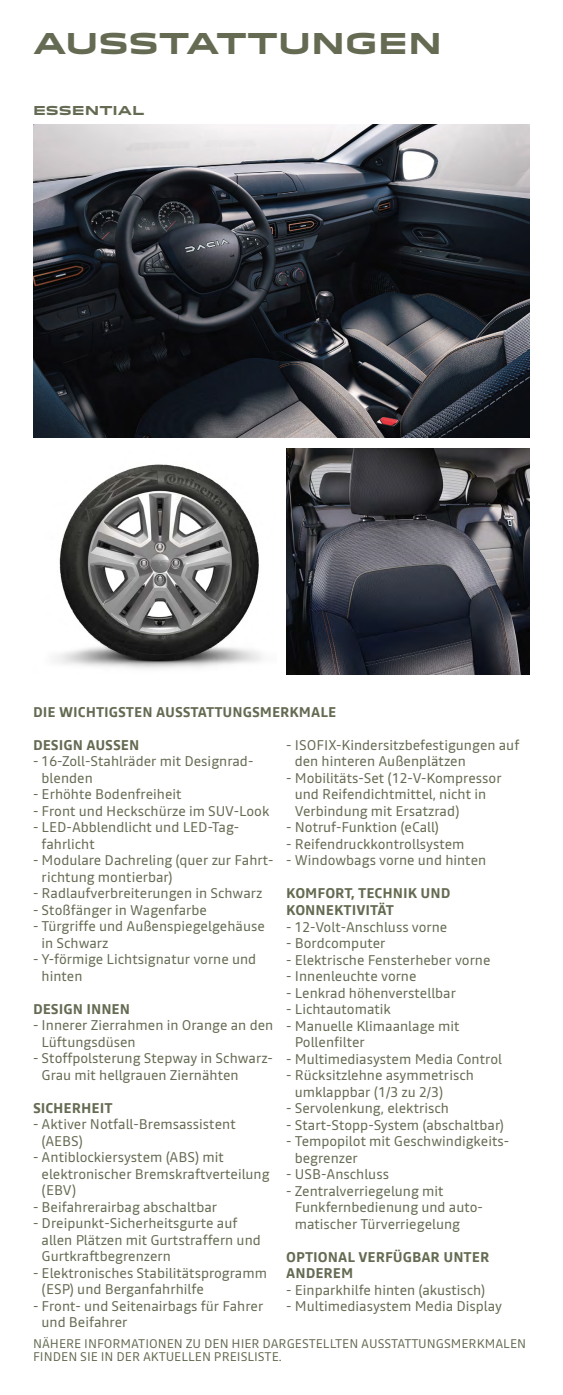
<style>
.page{position:relative;width:563px;height:1395px;background:#fff}
.page>*{position:absolute;margin:0;border:0;box-sizing:border-box;transform-origin:0 0}
.t1{font:700 28px "Dacia Block Extended";color:#646b52}
.t2{font:14px/16.5px "Read";color:#646b52}
.t3{font:700 14px/16.5px "Read";color:#646b52}
.t4{font:12.5px/12.5px "Read";color:#646b52}
.t5{font:700 12px "Dacia Block Extended";color:#646b52}
</style>
<div class="page">
<img style="left:33px;top:124px;width:497px;height:314px">
<img style="left:55px;top:464px;width:207px;height:205px">
<img style="left:286px;top:448px;width:244px;height:226px">
<h1 class="t1" style="left:33px;top:28px;width:410px">AUSSTATTUNGEN</h1>
<p class="t5" style="left:33px;top:104px;width:113px">ESSENTIAL</p>
<p class="t3" style="left:33px;top:704px;width:304px">DIE WICHTIGSTEN AUSSTATTUNGSMERKMALE</p>
<p class="t3" style="left:33px;top:736px;width:108px">DESIGN AUSSEN</p>
<p class="t2" style="left:42px;top:753px;width:213px;text-indent:-9px">- 16-Zoll-Stahlräder mit Designrad&shy;blenden</p>
<p class="t2" style="left:33px;top:786px;width:150px">- Erhöhte Bodenfreiheit</p>
<p class="t2" style="left:33px;top:803px;width:238px">- Front und Heckschürze im SUV-Look</p>
<p class="t2" style="left:41px;top:819px;width:199px;text-indent:-8px">- LED-Abblendlicht und LED-Tag&shy;fahrlicht</p>
<p class="t2" style="left:42px;top:852px;width:233px;text-indent:-9px">- Modulare Dachreling (quer zur Fahrt&shy;richtung montierbar)</p>
<p class="t2" style="left:33px;top:885px;width:231px">- Radlaufverbreiterungen in Schwarz</p>
<p class="t2" style="left:33px;top:902px;width:175px">- Stoßfänger in Wagenfarbe</p>
<p class="t2" style="left:41px;top:918px;width:225px;text-indent:-8px">- Türgriffe und Außenspiegelgehäuse in Schwarz</p>
<p class="t2" style="left:41px;top:951px;width:216px;text-indent:-8px">- Y-förmige Lichtsignatur vorne und hinten</p>
<p class="t3" style="left:33px;top:1001px;width:98px">DESIGN INNEN</p>
<p class="t2" style="left:41px;top:1017px;width:233px;text-indent:-8px">- Innerer Zierrahmen in Orange an den<br>Lüftungsdüsen</p>
<p class="t2" style="left:41px;top:1050px;width:233px;text-indent:-8px">- Stoffpolsterung Stepway in Schwarz-<br>Grau mit hellgrauen Ziernähten</p>
<p class="t3" style="left:33px;top:1100px;width:81px">SICHERHEIT</p>
<p class="t2" style="left:41px;top:1116px;width:196px;text-indent:-8px">- Aktiver Notfall-Bremsassistent (AEBS)</p>
<p class="t2" style="left:41px;top:1149px;width:229px;text-indent:-8px">- Antiblockiersystem (ABS) mit elektronischer Bremskraftverteilung (EBV)</p>
<p class="t2" style="left:33px;top:1199px;width:186px">- Beifahrerairbag abschaltbar</p>
<p class="t2" style="left:41px;top:1215px;width:221px;text-indent:-8px">- Dreipunkt-Sicherheitsgurte auf allen Plätzen mit Gurtstraffern und<br>Gurtkraftbegrenzern</p>
<p class="t2" style="left:41px;top:1265px;width:227px;text-indent:-8px">- Elektronisches Stabilitätsprogramm (ESP) und Berganfahrhilfe</p>
<p class="t2" style="left:41px;top:1298px;width:223px;text-indent:-8px">- Front- und Seitenairbags für Fahrer und Beifahrer</p>
<p class="t2" style="left:294px;top:737px;width:226px;text-indent:-8px">- ISOFIX-Kindersitzbefestigungen auf den hinteren Außenplätzen</p>
<p class="t2" style="left:294px;top:770px;width:208px;text-indent:-8px">- Mobilitäts-Set (12-V-Kompressor und Reifendichtmittel, nicht in<br>Verbindung mit Ersatzrad)</p>
<p class="t2" style="left:286px;top:819px;width:154px">- Notruf-Funktion (eCall)</p>
<p class="t2" style="left:286px;top:836px;width:180px">- Reifendruckkontrollsystem</p>
<p class="t2" style="left:286px;top:852px;width:201px">- Windowbags vorne und hinten</p>
<p class="t3" style="left:286px;top:885px;width:166px">KOMFORT, TECHNIK UND<br>KONNEKTIVITÄT</p>
<p class="t2" style="left:286px;top:918px;width:162px">- 12-Volt-Anschluss vorne</p>
<p class="t2" style="left:286px;top:935px;width:101px">- Bordcomputer</p>
<p class="t2" style="left:286px;top:951px;width:206px">- Elektrische Fensterheber vorne</p>
<p class="t2" style="left:286px;top:968px;width:132px">- Innenleuchte vorne</p>
<p class="t2" style="left:286px;top:984px;width:171px">- Lenkrad höhenverstellbar</p>
<p class="t2" style="left:286px;top:1001px;width:106px">- Lichtautomatik</p>
<p class="t2" style="left:294px;top:1017px;width:166px;text-indent:-8px">- Manuelle Klimaanlage mit<br>Pollenfilter</p>
<p class="t2" style="left:286px;top:1050px;width:217px">- Multimediasystem Media Control</p>
<p class="t2" style="left:294px;top:1067px;width:181px;text-indent:-8px">- Rücksitzlehne asymmetrisch umklappbar (1/3 zu 2/3)</p>
<p class="t2" style="left:286px;top:1100px;width:164px">- Servolenkung, elektrisch</p>
<p class="t2" style="left:286px;top:1116px;width:219px">- Start-Stopp-System (abschaltbar)</p>
<p class="t2" style="left:294px;top:1133px;width:216px;text-indent:-8px">- Tempopilot mit Geschwindigkeits&shy;begrenzer</p>
<p class="t2" style="left:286px;top:1166px;width:104px">- USB-Anschluss</p>
<p class="t2" style="left:294px;top:1183px;width:190px;text-indent:-8px">- Zentralverriegelung mit<br>Funkfernbedienung und auto&shy;matischer Türverriegelung</p>
<p class="t3" style="left:286px;top:1248px;width:204px">OPTIONAL VERFÜGBAR UNTER<br>ANDEREM</p>
<p class="t2" style="left:286px;top:1282px;width:200px">- Einparkhilfe hinten (akustisch)</p>
<p class="t2" style="left:286px;top:1298px;width:217px">- Multimediasystem Media Display</p>
<p class="t4" style="left:33px;top:1338px;width:494px">NÄHERE INFORMATIONEN ZU DEN HIER DARGESTELLTEN AUSSTATTUNGSMERKMALEN<br>FINDEN SIE IN DER AKTUELLEN PREISLISTE.</p>
</div>
